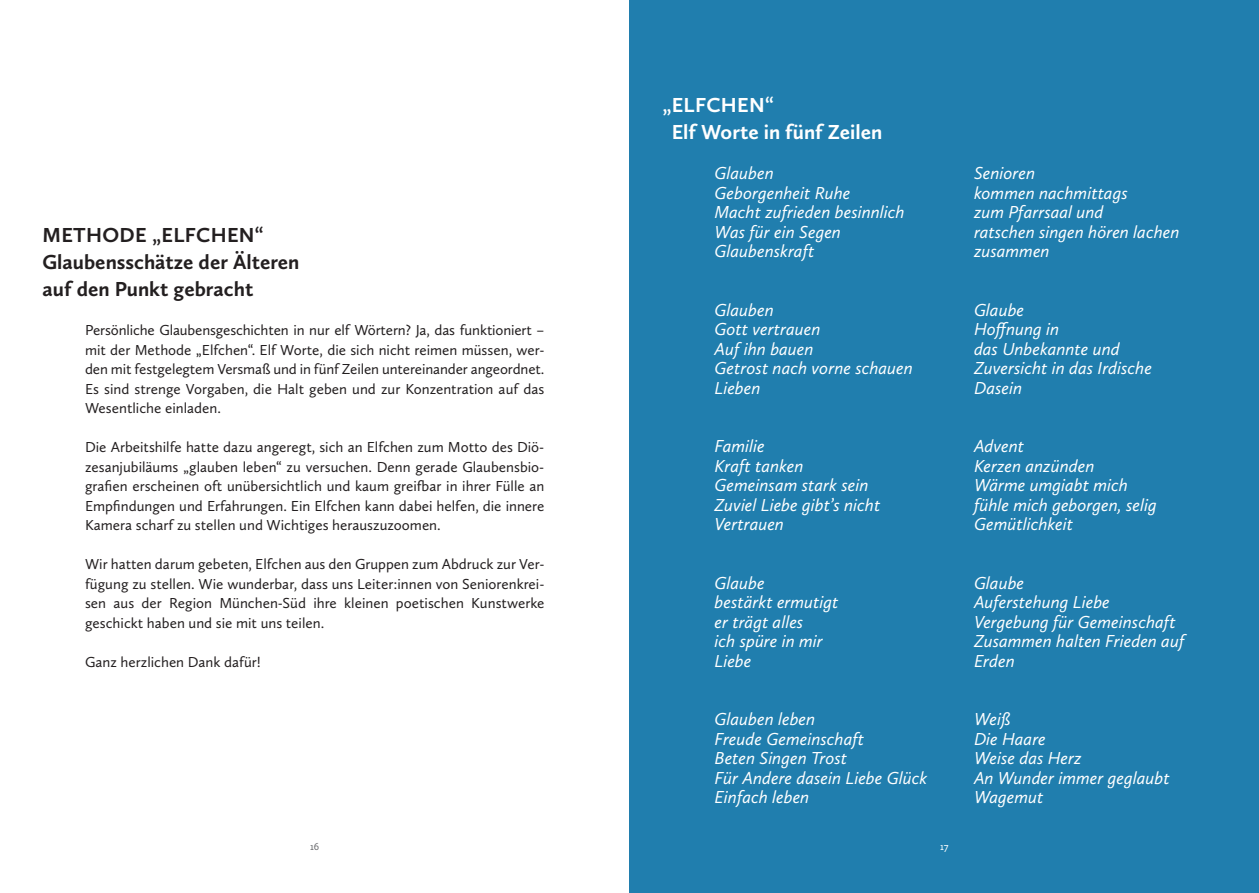
<style>
.page{position:relative;width:1259px;height:893px;background:#fff}
.page>*{position:absolute;margin:0;border:0;box-sizing:border-box;transform-origin:0 0}
.t1{font:700 21px/27px "Calluna Sans";color:#231f20}
.t2{font:700 21px/27px "Calluna Sans";color:#fff}
.t3{font:italic 18px/19.5px "Calluna Sans";color:#fff}
.t4{font:15px/19.5px "Calluna Sans";color:#231f20;text-align:justify}
.t5{font:10.5px "Calluna Sans";color:#6c6d70}
.t6{font:10.5px "Calluna Sans";color:#fff}
</style>
<div class="page">
<div style="left:629px;top:0;width:630px;height:893px;background:#207eae"></div>
<h1 class="t1" style="left:43px;top:221px;width:258px">METHODE „ELFCHEN“<br>Glaubensschätze der Älteren auf den Punkt gebracht</h1>
<p class="t4" style="left:85px;top:320px;width:461px">Persönliche Glaubensgeschichten in nur elf Wörtern? Ja, das funktioniert – mit der Methode „Elfchen“. Elf Worte, die sich nicht reimen müssen, wer&shy;den mit festgelegtem Versmaß und in fünf Zeilen untereinander angeordnet.<br>Es sind strenge Vorgaben, die Halt geben und zur Konzentration auf das Wesentliche einladen.</p>
<p class="t4" style="left:85px;top:437px;width:461px">Die Arbeitshilfe hatte dazu angeregt, sich an Elfchen zum Motto des Diö&shy;zesanjubiläums „glauben leben“ zu versuchen. Denn gerade Glaubensbio&shy;grafien erscheinen oft unübersichtlich und kaum greifbar in ihrer Fülle an Empfindungen und Erfahrungen. Ein Elfchen kann dabei helfen, die innere Kamera scharf zu stellen und Wichtiges herauszuzoomen.</p>
<p class="t4" style="left:85px;top:554px;width:461px">Wir hatten darum gebeten, Elfchen aus den Gruppen zum Abdruck zur Ver&shy;fügung zu stellen. Wie wunderbar, dass uns Leiter:innen von Seniorenkrei&shy;sen aus der Region München-Süd ihre kleinen poetischen Kunstwerke geschickt haben und sie mit uns teilen.</p>
<p class="t4" style="left:85px;top:652px;width:177px">Ganz herzlichen Dank dafür!</p>
<h1 class="t2" style="left:672px;top:91px;width:212px;text-indent:-9px">„ELFCHEN“<br>Elf Worte in fünf Zeilen</h1>
<p class="t3" style="left:714px;top:163px;width:192px">Glauben<br>Geborgenheit Ruhe<br>Macht zufrieden besinnlich<br>Was für ein Segen<br>Glaubenskraft</p>
<p class="t3" style="left:714px;top:300px;width:200px">Glauben<br>Gott vertrauen<br>Auf ihn bauen<br>Getrost nach vorne schauen<br>Lieben</p>
<p class="t3" style="left:714px;top:436px;width:167px">Familie<br>Kraft tanken<br>Gemeinsam stark sein<br>Zuviel Liebe gibt’s nicht<br>Vertrauen</p>
<p class="t3" style="left:714px;top:573px;width:126px">Glaube<br>bestärkt ermutigt er trägt alles<br>ich spüre in mir<br>Liebe</p>
<p class="t3" style="left:714px;top:709px;width:214px">Glauben leben<br>Freude Gemeinschaft<br>Beten Singen Trost<br>Für Andere dasein Liebe Glück<br>Einfach leben</p>
<p class="t5" style="left:310px;top:840px;width:11px">16</p>
<p class="t6" style="left:940px;top:840px;width:10px">17</p>
<p class="t3" style="left:974px;top:163px;width:207px">Senioren<br>kommen nachmittags<br>zum Pfarrsaal und<br>ratschen singen hören lachen zusammen</p>
<p class="t3" style="left:974px;top:300px;width:179px">Glaube<br>Hoffnung in<br>das Unbekannte und<br>Zuversicht in das Irdische<br>Dasein</p>
<p class="t3" style="left:974px;top:436px;width:184px">Advent<br>Kerzen anzünden<br>Wärme umgiabt mich fühle mich geborgen, selig<br>Gemütlichkeit</p>
<p class="t3" style="left:974px;top:573px;width:212px">Glaube<br>Auferstehung Liebe<br>Vergebung für Gemeinschaft<br>Zusammen halten Frieden auf<br>Erden</p>
<p class="t3" style="left:974px;top:709px;width:197px">Weiß<br>Die Haare<br>Weise das Herz<br>An Wunder immer geglaubt<br>Wagemut</p>
</div>
